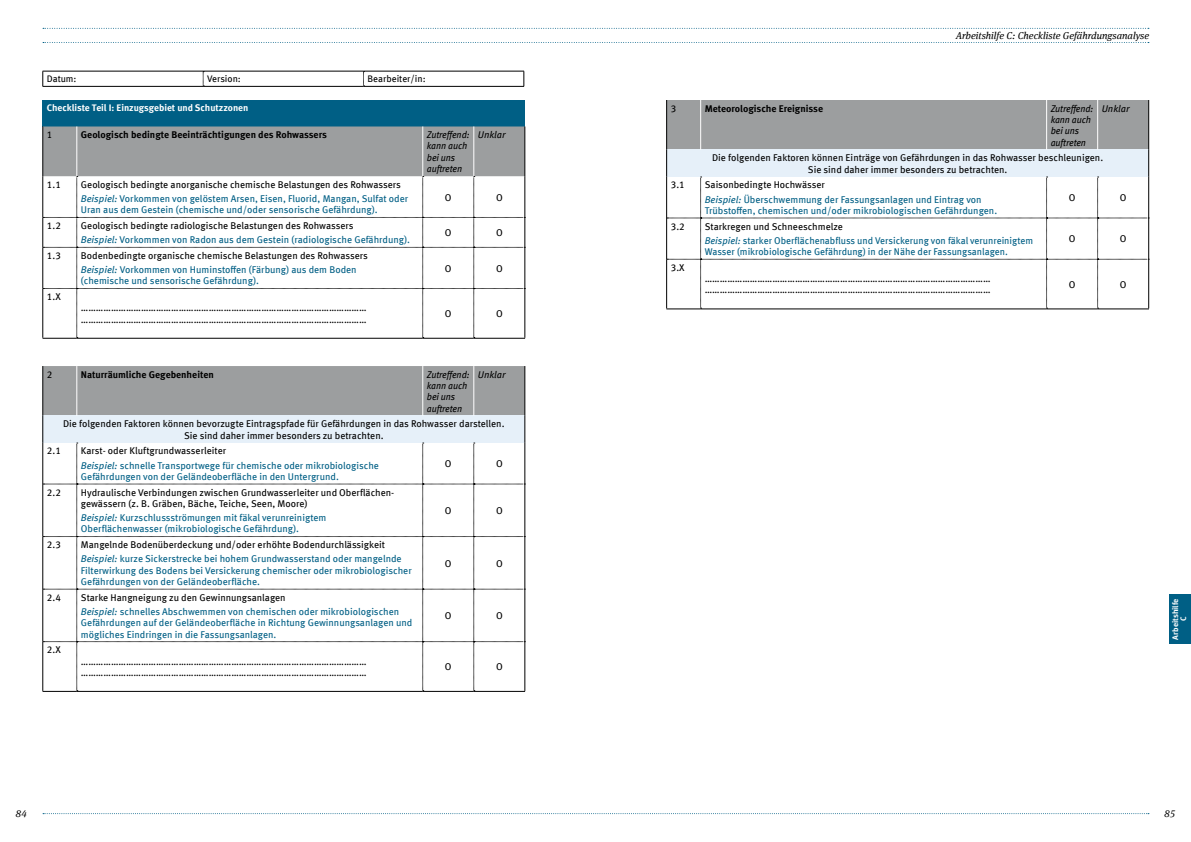
<style>
.page{position:relative;width:1191px;height:842px;background:#fff}
.page>*{position:absolute;margin:0;border:0;box-sizing:border-box;transform-origin:0 0}
.t1{font:italic 10px "Meta Serif Offc";color:#000}
.t2{font:9.8px/14.2px "Meta Offc";color:#005f85}
.t3{font:9.8px/11.3px "Meta Offc";color:#000}
.t4{font:italic 9.8px/11.3px "Meta Offc";letter-spacing:-.01em;color:#000;scale:.94 1}
.t5{font:700 9.8px "Meta Offc";color:#000}
.t6{font:italic 9.8px "Meta Offc";letter-spacing:-.01em;color:#000}
.t7{font:700 9.5px "Meta Offc";color:#fff}
.t8{font:9.5px "Meta Offc";color:#000}
.t9{font:700 8px/8px "Meta Offc";letter-spacing:-.005em;color:#fff;text-align:center}
.s1{font-style:italic;color:#005f85}
.s2{color:#005f85}
.s3{color:#000}
.s4{font-style:italic}
</style>
<div class="page">
<svg style="left:43px;top:813px;width:1106px;height:1px"></svg>
<svg style="left:43px;top:28px;width:1106px;height:1px"></svg>
<svg style="left:43px;top:42px;width:1106px;height:1px"></svg>
<div style="left:1169px;top:594px;width:22px;height:50px;background:#005f85"></div>
<div style="left:43px;top:100px;width:482px;height:26px;background:#005f85"></div>
<hr style="left:43px;top:338px;width:34px;height:1px;background:#000">
<hr style="left:77px;top:338px;width:346px;height:1px;background:#000">
<hr style="left:423px;top:338px;width:51px;height:1px;background:#000">
<hr style="left:474px;top:338px;width:51px;height:1px;background:#000">
<svg style="left:43px;top:126px;width:482px;height:212px"></svg>
<hr style="left:43px;top:126px;width:1px;height:50px;background:#000">
<hr style="left:524px;top:126px;width:1px;height:50px;background:#000">
<hr style="left:77px;top:126px;width:1px;height:50px;background:#fff">
<hr style="left:422px;top:126px;width:1px;height:50px;background:#fff">
<hr style="left:473px;top:126px;width:1px;height:50px;background:#fff">
<hr style="left:43px;top:71px;width:160px;height:1px;background:#000">
<svg style="left:43px;top:71px;width:1px;height:15px"></svg>
<hr style="left:203px;top:71px;width:160px;height:1px;background:#000">
<hr style="left:363px;top:71px;width:161px;height:1px;background:#000">
<svg style="left:523px;top:71px;width:1px;height:15px"></svg>
<hr style="left:43px;top:86px;width:160px;height:1px;background:#000">
<hr style="left:203px;top:86px;width:160px;height:1px;background:#000">
<hr style="left:363px;top:86px;width:161px;height:1px;background:#000">
<svg style="left:203px;top:71px;width:1px;height:16px"></svg>
<svg style="left:363px;top:71px;width:1px;height:16px"></svg>
<hr style="left:43px;top:691px;width:34px;height:1px;background:#000">
<hr style="left:77px;top:691px;width:346px;height:1px;background:#000">
<hr style="left:423px;top:691px;width:51px;height:1px;background:#000">
<hr style="left:474px;top:691px;width:51px;height:1px;background:#000">
<svg style="left:43px;top:366px;width:482px;height:325px"></svg>
<hr style="left:43px;top:366px;width:1px;height:50px;background:#000">
<hr style="left:524px;top:366px;width:1px;height:50px;background:#000">
<hr style="left:77px;top:366px;width:1px;height:50px;background:#fff">
<hr style="left:422px;top:366px;width:1px;height:50px;background:#fff">
<hr style="left:473px;top:366px;width:1px;height:50px;background:#fff">
<svg style="left:666px;top:100px;width:483px;height:209px"></svg>
<hr style="left:666px;top:100px;width:1px;height:50px;background:#000">
<hr style="left:1148px;top:100px;width:1px;height:50px;background:#000">
<hr style="left:700px;top:100px;width:1px;height:50px;background:#fff">
<hr style="left:1046px;top:100px;width:1px;height:50px;background:#fff">
<hr style="left:1097px;top:100px;width:1px;height:50px;background:#fff">
<p class="t8" style="left:47px;top:73px;width:31px">Datum:</p>
<p class="t8" style="left:207px;top:73px;width:35px">Version:</p>
<p class="t8" style="left:367px;top:73px;width:60px">Bearbeiter/in:</p>
<p class="t7" style="left:47px;top:102px;width:203px">Checkliste Teil I: Einzugsgebiet und Schutzzonen</p>
<p class="t3" style="left:47px;top:129px;width:7px">1</p>
<p class="t5" style="left:81px;top:129px;width:247px">Geologisch bedingte Beeinträchtigungen des Rohwassers</p>
<p class="t4" style="left:427px;top:129px;width:47px">Zutreffend: kann auch bei uns auftreten</p>
<p class="t6" style="left:478px;top:129px;width:29px">Unklar</p>
<p class="t3" style="left:47px;top:179px;width:16px">1.1</p>
<p class="t3" style="left:81px;top:178px;width:329px;line-height:14.2px">Geologisch bedingte anorganische chemische Belastungen des Rohwassers<br><span class="s1">Beispiel:</span> <span class="s2">Vorkommen von gelöstem Arsen, Eisen, Fluorid, Mangan, Sulfat oder</span></p>
<p class="t2" style="left:81px;top:203px;width:298px">Uran aus dem Gestein (chemische und/oder sensorische Gefährdung).</p>
<p class="t3" style="left:445px;top:192px;width:8px">O</p>
<p class="t3" style="left:496px;top:192px;width:8px">O</p>
<p class="t3" style="left:47px;top:220px;width:16px">1.2</p>
<p class="t2" style="left:81px;top:219px;width:330px"><span class="s3">Geologisch bedingte radiologische Belastungen des Rohwassers<br></span><span class="s4">Beispiel:</span> Vorkommen von Radon aus dem Gestein (radiologische Gefährdung).</p>
<p class="t3" style="left:445px;top:227px;width:8px">O</p>
<p class="t3" style="left:496px;top:227px;width:8px">O</p>
<p class="t3" style="left:47px;top:250px;width:16px">1.3</p>
<p class="t3" style="left:81px;top:249px;width:288px;line-height:14.2px">Bodenbedingte organische chemische Belastungen des Rohwassers<br><span class="s1">Beispiel:</span> <span class="s2">Vorkommen von Huminstoffen (Färbung) aus dem Boden</span></p>
<p class="t2" style="left:81px;top:274px;width:179px">(chemische und sensorische Gefährdung).</p>
<p class="t3" style="left:445px;top:263px;width:8px">O</p>
<p class="t3" style="left:496px;top:263px;width:8px">O</p>
<p class="t3" style="left:47px;top:291px;width:15px">1.X</p>
<p class="t3" style="left:81px;top:303px;width:287px">…………………………………………………………………………………………………… ……………………………………………………………………………………………………</p>
<p class="t3" style="left:445px;top:308px;width:8px">O</p>
<p class="t3" style="left:496px;top:308px;width:8px">O</p>
<p class="t3" style="left:47px;top:369px;width:7px">2</p>
<p class="t5" style="left:81px;top:368px;width:134px">Naturräumliche Gegebenheiten</p>
<p class="t4" style="left:427px;top:369px;width:47px">Zutreffend: kann auch bei uns auftreten</p>
<p class="t6" style="left:478px;top:369px;width:29px">Unklar</p>
<p class="t3" style="left:63px;top:418px;width:443px;text-align:center">Die folgenden Faktoren können bevorzugte Eintragspfade für Gefährdungen in das Rohwasser darstellen.<br>Sie sind daher immer besonders zu betrachten.</p>
<p class="t3" style="left:47px;top:446px;width:16px">2.1</p>
<p class="t2" style="left:81px;top:444px;width:299px"><span class="s3">Karst- oder Kluftgrundwasserleiter<br></span><span class="s4">Beispiel:</span> schnelle Transportwege für chemische oder mikrobiologische</p>
<p class="t2" style="left:81px;top:470px;width:259px">Gefährdungen von der Geländeoberfläche in den Untergrund.</p>
<p class="t3" style="left:445px;top:458px;width:8px">O</p>
<p class="t3" style="left:496px;top:458px;width:8px">O</p>
<p class="t3" style="left:47px;top:487px;width:16px">2.2</p>
<p class="t3" style="left:81px;top:487px;width:314px">Hydraulische Verbindungen zwischen Grundwasserleiter und Oberflächen&shy;gewässern (z. B. Gräben, Bäche, Teiche, Seen, Moore)</p>
<p class="t2" style="left:81px;top:512px;width:247px;line-height:11.3px"><span class="s4">Beispiel:</span> Kurzschlussströmungen mit fäkal verunreinigtem<br>Oberflächenwasser (mikrobiologische Gefährdung).</p>
<p class="t3" style="left:47px;top:539px;width:16px">2.3</p>
<p class="t3" style="left:81px;top:538px;width:322px;line-height:14.2px">Mangelnde Bodenüberdeckung und/oder erhöhte Bodendurchlässigkeit<br><span class="s1">Beispiel:</span> <span class="s2">kurze Sickerstrecke bei hohem Grundwasserstand oder mangelnde</span></p>
<p class="t2" style="left:81px;top:565px;width:332px;line-height:11.3px">Filterwirkung des Bodens bei Versickerung chemischer oder mikrobiologischer<br>Gefährdungen von der Geländeoberfläche.</p>
<p class="t3" style="left:47px;top:592px;width:16px">2.4</p>
<p class="t2" style="left:81px;top:590px;width:320px"><span class="s3">Starke Hangneigung zu den Gewinnungsanlagen<br></span><span class="s4">Beispiel:</span> schnelles Abschwemmen von chemischen oder mikrobiologischen</p>
<p class="t2" style="left:81px;top:617px;width:333px;line-height:11.3px">Gefährdungen auf der Geländeoberfläche in Richtung Gewinnungsanlagen und mögliches Eindringen in die Fassungsanlagen.</p>
<p class="t3" style="left:47px;top:644px;width:15px">2.X</p>
<p class="t3" style="left:445px;top:505px;width:8px">O</p>
<p class="t3" style="left:496px;top:505px;width:8px">O</p>
<p class="t3" style="left:445px;top:558px;width:8px">O</p>
<p class="t3" style="left:496px;top:558px;width:8px">O</p>
<p class="t3" style="left:445px;top:610px;width:8px">O</p>
<p class="t3" style="left:496px;top:610px;width:8px">O</p>
<p class="t3" style="left:81px;top:656px;width:287px">…………………………………………………………………………………………………… ……………………………………………………………………………………………………</p>
<p class="t3" style="left:445px;top:661px;width:8px">O</p>
<p class="t3" style="left:496px;top:661px;width:8px">O</p>
<p class="t1" style="left:956px;top:30px;width:195px">Arbeitshilfe C: Checkliste Gefährdungsanalyse</p>
<p class="t3" style="left:671px;top:103px;width:7px">3</p>
<p class="t5" style="left:705px;top:102px;width:120px">Meteorologische Ereignisse</p>
<p class="t4" style="left:1050px;top:103px;width:47px">Zutreffend: kann auch bei uns auftreten</p>
<p class="t6" style="left:1101px;top:103px;width:29px">Unklar</p>
<p class="t3" style="left:712px;top:152px;width:393px;text-align:center">Die folgenden Faktoren können Einträge von Gefährdungen in das Rohwasser beschleunigen.<br>Sie sind daher immer besonders zu betrachten.</p>
<p class="t3" style="left:671px;top:180px;width:16px">3.1</p>
<p class="t2" style="left:705px;top:178px;width:278px"><span class="s3">Saisonbedingte Hochwässer<br></span><span class="s4">Beispiel:</span> Überschwemmung der Fassungsanlagen und Eintrag von</p>
<p class="t2" style="left:705px;top:204px;width:294px">Trübstoffen, chemischen und/oder mikrobiologischen Gefährdungen.</p>
<p class="t3" style="left:1068px;top:192px;width:8px">O</p>
<p class="t3" style="left:1119px;top:192px;width:8px">O</p>
<p class="t3" style="left:671px;top:221px;width:16px">3.2</p>
<p class="t2" style="left:705px;top:219px;width:330px"><span class="s3">Starkregen und Schneeschmelze<br></span><span class="s4">Beispiel:</span> starker Oberflächenabfluss und Versickerung von fäkal verunreinigtem</p>
<p class="t2" style="left:705px;top:245px;width:305px">Wasser (mikrobiologische Gefährdung) in der Nähe der Fassungsanlagen.</p>
<p class="t3" style="left:671px;top:262px;width:15px">3.X</p>
<p class="t3" style="left:1068px;top:233px;width:8px">O</p>
<p class="t3" style="left:1119px;top:233px;width:8px">O</p>
<p class="t3" style="left:705px;top:273px;width:287px">…………………………………………………………………………………………………… ……………………………………………………………………………………………………</p>
<p class="t3" style="left:1068px;top:279px;width:8px">O</p>
<p class="t3" style="left:1119px;top:279px;width:8px">O</p>
<p class="t9" style="left:1171px;top:639px;width:42px;rotate:-90deg">Arbeitshilfe<br>C</p>
<p class="t1" style="left:16px;top:807px;width:13px">84</p>
<p class="t1" style="left:1164px;top:807px;width:13px">85</p>
</div>
